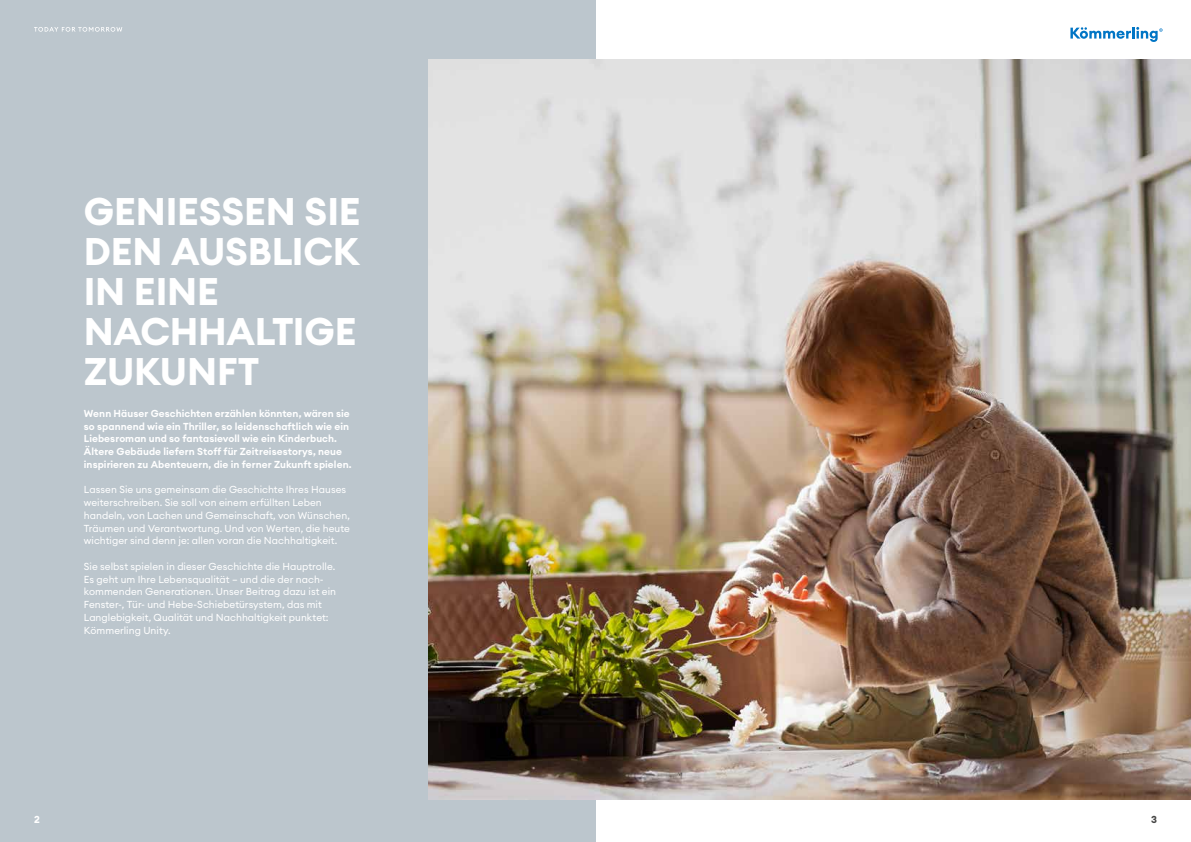
<style>
.page{position:relative;width:1191px;height:842px;background:#fff}
.page>*{position:absolute;margin:0;border:0;box-sizing:border-box;transform-origin:0 0}
.t1{font:700 38px/40px "Euclid Circular A";letter-spacing:-.005em;color:#fff}
.t2{font:10px/12.8px "Euclid Circular A";letter-spacing:.005em;color:#fff}
.t3{font:600 10px/12.8px "Euclid Circular A";letter-spacing:.005em;color:#fff}
.t4{font:700 10px "Euclid Circular A";color:#fff}
.t5{font:700 10px "Euclid Circular A";color:#474746}
</style>
<div class="page">
<div style="left:0;top:0;width:595px;height:842px;background:#bcc6cd"></div>
<img style="left:429px;top:60px;width:762px;height:739px">
<svg style="left:1070px;top:27px;width:92px;height:15px"></svg>
<svg style="left:34px;top:27px;width:88px;height:5px"></svg>
<h1 class="t1" style="left:84px;top:192px;width:278px">GENIESSEN SIE<br>DEN AUSBLICK<br>IN EINE<br>NACHHALTIGE<br>ZUKUNFT</h1>
<p class="t3" style="left:84px;top:407px;width:269px">Wenn Häuser Geschichten erzählen könnten, wären sie so spannend wie ein Thriller, so leidenschaftlich wie ein Liebesroman und so fantasievoll wie ein Kinderbuch.<br>Ältere Gebäude liefern Stoff für Zeitreisestorys, neue inspirieren zu Abenteuern, die in ferner Zukunft spielen.</p>
<p class="t2" style="left:84px;top:483px;width:267px">Lassen Sie uns gemeinsam die Geschichte Ihres Hauses weiterschreiben. Sie soll von einem erfüllten Leben handeln, von Lachen und Gemeinschaft, von Wünschen, Träumen und Verantwortung. Und von Werten, die heute wichtiger sind denn je: allen voran die Nachhaltigkeit.</p>
<p class="t2" style="left:84px;top:560px;width:254px">Sie selbst spielen in dieser Geschichte die Hauptrolle.<br>Es geht um Ihre Lebensqualität – und die der nach&shy;kommenden Generationen. Unser Beitrag dazu ist ein Fenster-, Tür- und Hebe-Schiebetürsystem, das mit Langlebigkeit, Qualität und Nachhaltigkeit punktet:<br>Kömmerling Unity.</p>
<p class="t4" style="left:34px;top:813px;width:7px">2</p>
<p class="t5" style="left:1151px;top:813px;width:7px">3</p>
</div>
